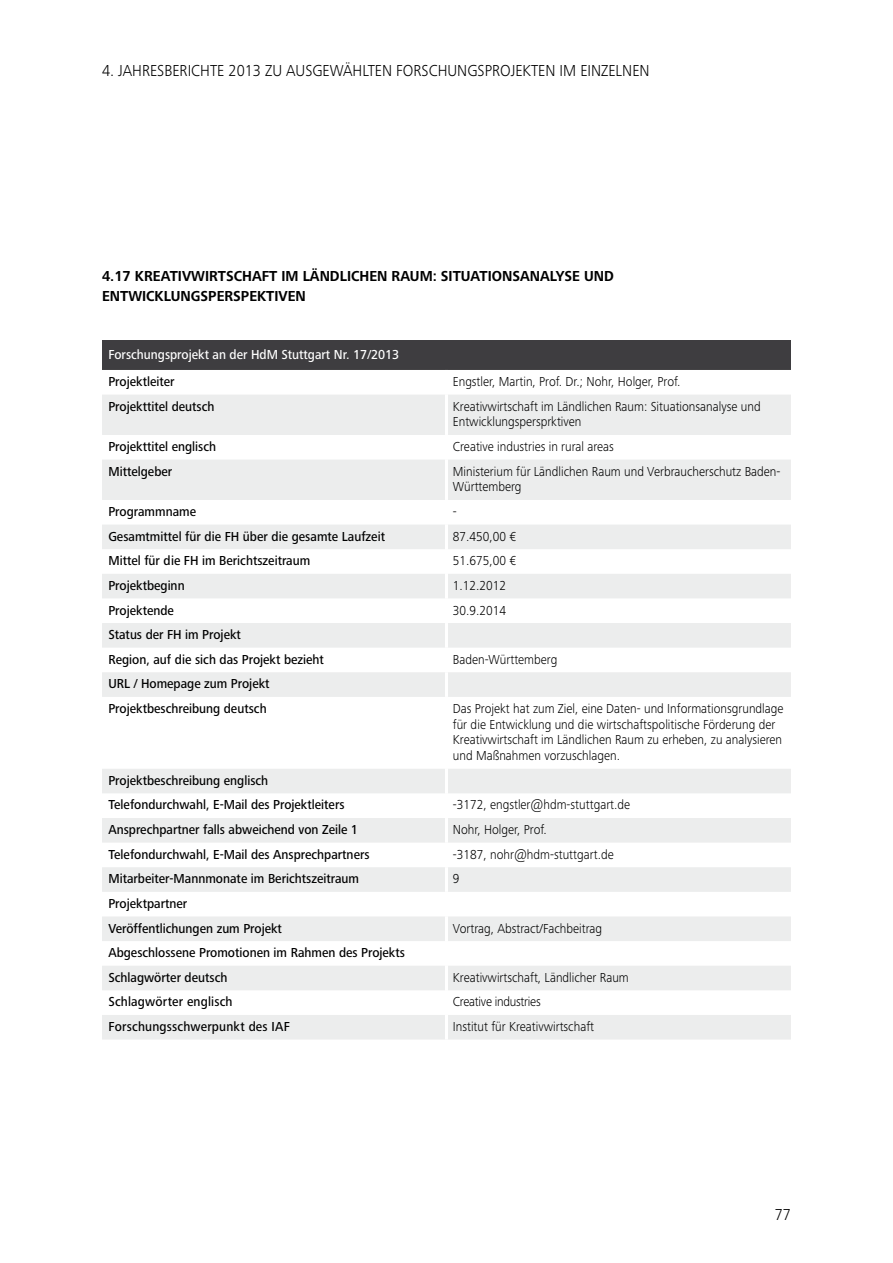
<style>
.page{position:relative;width:893px;height:1263px;background:#fff}
.page>*{position:absolute;margin:0;border:0;box-sizing:border-box;transform-origin:0 0}
.t1{font:300 16.5px "Hd M Frutiger Next Pro";color:#000;scale:.93 1}
.t2{font:700 15px "Hd M Frutiger Next Pro";color:#000;scale:.93 1}
.t3{font:300 13.5px/15.8px "Hd M Frutiger Next Pro";color:#000;scale:.93 1}
.t4{font:500 13.5px/24.6px "Hd M Frutiger Next Pro";color:#000;scale:.93 1}
.t5{font:500 13.5px "Hd M Frutiger Next Pro";color:#fff;scale:.93 1}
.t6{font:300 13.5px "Hd M Frutiger Next Pro";letter-spacing:-.02em;color:#000;scale:.93 1}
</style>
<div class="page">
<div style="left:102px;top:340px;width:689px;height:30px;background:#3e3d40"></div>
<svg style="left:102px;top:395px;width:689px;height:644px;fill:#f1f1f1"></svg>
<hr style="left:445px;top:395px;width:3px;height:40px;background:#fff">
<hr style="left:445px;top:435px;width:3px;height:25px;background:#fff">
<hr style="left:445px;top:460px;width:3px;height:40px;background:#fff">
<hr style="left:445px;top:500px;width:3px;height:24px;background:#fff">
<hr style="left:445px;top:524px;width:3px;height:25px;background:#fff">
<hr style="left:445px;top:549px;width:3px;height:25px;background:#fff">
<hr style="left:445px;top:574px;width:3px;height:24px;background:#fff">
<hr style="left:445px;top:598px;width:3px;height:25px;background:#fff">
<hr style="left:445px;top:623px;width:3px;height:25px;background:#fff">
<hr style="left:445px;top:648px;width:3px;height:24px;background:#fff">
<hr style="left:445px;top:672px;width:3px;height:25px;background:#fff">
<hr style="left:445px;top:697px;width:3px;height:72px;background:#fff">
<hr style="left:445px;top:769px;width:3px;height:24px;background:#fff">
<hr style="left:445px;top:793px;width:3px;height:25px;background:#fff">
<hr style="left:445px;top:818px;width:3px;height:25px;background:#fff">
<hr style="left:445px;top:843px;width:3px;height:24px;background:#fff">
<hr style="left:445px;top:867px;width:3px;height:25px;background:#fff">
<hr style="left:445px;top:892px;width:3px;height:24px;background:#fff">
<hr style="left:445px;top:916px;width:3px;height:25px;background:#fff">
<hr style="left:445px;top:941px;width:3px;height:25px;background:#fff">
<hr style="left:445px;top:966px;width:3px;height:24px;background:#fff">
<hr style="left:445px;top:990px;width:3px;height:25px;background:#fff">
<hr style="left:445px;top:1015px;width:3px;height:24px;background:#fff">
<p class="t1" style="left:102px;top:61px;width:590px">4. JAHRESBERICHTE 2013 ZU AUSGEWÄHLTEN FORSCHUNGSPROJEKTEN IM EINZELNEN</p>
<p class="t2" style="left:102px;top:268px;width:120px">4.17 KREATIVWIRTSCH</p>
<p class="t2" style="left:252px;top:268px;width:112px">AFT IM LÄNDLICHEN</p>
<p class="t2" style="left:392px;top:268px;width:62px">RAUM: SITU</p>
<p class="t2" style="left:470px;top:268px;width:20px">ATIONS</p>
<p class="t2" style="left:520px;top:268px;width:102px">ANALYSE UN D</p>
<p class="t2" style="left:102px;top:287px;width:85px">ENTWICKLUNGS</p>
<p class="t2" style="left:208px;top:287px;width:96px">PERSPEKTIVEN</p>
<p class="t5" style="left:108px;top:347px;width:314px">Forschungsprojekt an der HdM Stuttgart N r. 17/2013</p>
<p class="t4" style="left:108px;top:369px;width:73px">Projektleiter</p>
<p class="t3" style="left:453px;top:374px;width:246px">Engstler, Martin, Prof. Dr.; Nohr, Holger, Prof.</p>
<p class="t4" style="left:108px;top:394px;width:116px">Projekttitel deutsch</p>
<p class="t3" style="left:453px;top:398px;width:332px">Kreativwirtschaft im Ländlichen Raum: Situationsanalyse und<br>Entwicklungspersprktiven</p>
<p class="t4" style="left:108px;top:434px;width:117px">Projekttitel englisch</p>
<p class="t3" style="left:453px;top:439px;width:175px">Creative industries in rural areas</p>
<p class="t4" style="left:108px;top:459px;width:70px">Mittelgeber</p>
<p class="t3" style="left:453px;top:463px;width:354px">Ministerium für Ländlichen Raum und Verbraucherschutz Baden-<br>Württemberg</p>
<p class="t4" style="left:108px;top:499px;width:96px">Programmname</p>
<p class="t3" style="left:453px;top:504px;width:6px">-</p>
<p class="t4" style="left:108px;top:524px;width:299px">Gesamtmittel für die FH über die gesamte Laufzeit</p>
<p class="t3" style="left:453px;top:528px;width:69px">87.450,00 €</p>
<p class="t4" style="left:108px;top:548px;width:219px">Mittel für die FH im Berichtszeitraum</p>
<p class="t3" style="left:453px;top:553px;width:69px">51.675,00 €</p>
<p class="t4" style="left:108px;top:573px;width:83px">Projektbeginn</p>
<p class="t3" style="left:453px;top:577px;width:59px">1.12.2012</p>
<p class="t4" style="left:108px;top:598px;width:72px">Projektende</p>
<p class="t3" style="left:453px;top:602px;width:59px">30.9.2014</p>
<p class="t4" style="left:108px;top:622px;width:233px">Status der FH im Projekt<br>Region, auf die sich das Projekt bezieht</p>
<p class="t3" style="left:453px;top:651px;width:114px">Baden-Württemberg</p>
<p class="t4" style="left:108px;top:671px;width:175px">URL / Homepage zum Projekt<br>Projektbeschreibung deutsch</p>
<p class="t4" style="left:108px;top:768px;width:255px">Projektbeschreibung englisch<br>Telefondurchwahl, E-Mail des Projektleiters</p>
<p class="t3" style="left:453px;top:700px;width:357px">Das Projekt hat zum Ziel, eine Daten- und Informationsgrundlage für die Entwicklung und die wirtschaftspolitische Förderung der Kreativwirtschaft im Ländlichen Raum zu erheben, zu analysieren und Maßnahmen vorzuschlagen.</p>
<p class="t3" style="left:453px;top:797px;width:192px">-3172, engstler@hdm-stuttgart.de</p>
<p class="t4" style="left:108px;top:817px;width:270px">Ansprechpartner falls abweichend von Zeile 1</p>
<p class="t3" style="left:453px;top:822px;width:103px">Nohr, Holger, Prof.</p>
<p class="t4" style="left:108px;top:842px;width:282px">Telefondurchwahl, E-Mail des Ansprechpartners</p>
<p class="t3" style="left:453px;top:846px;width:174px">-3187, nohr@hdm-stuttgart.de</p>
<p class="t4" style="left:108px;top:866px;width:271px">Mitarbeiter-Mannmonate im Berichtszeitraum</p>
<p class="t3" style="left:453px;top:871px;width:9px">9</p>
<p class="t4" style="left:108px;top:891px;width:188px">Projektpartner<br>Veröffentlichungen zum Projekt</p>
<p class="t3" style="left:453px;top:920px;width:162px">Vortrag, Abstract/Fachbeitrag</p>
<p class="t4" style="left:108px;top:940px;width:320px">Abgeschlossene Promotionen im Rahmen des Projekts<br>Schlagwörter deutsch</p>
<p class="t3" style="left:453px;top:969px;width:191px">Kreativwirtschaft, Ländlicher Raum</p>
<p class="t4" style="left:108px;top:989px;width:135px">Schlagwörter englisch</p>
<p class="t6" style="left:453px;top:994px;width:96px">Creative industries</p>
<p class="t4" style="left:108px;top:1014px;width:183px">Forschungsschwerpunkt des IAF</p>
<p class="t3" style="left:453px;top:1018px;width:153px">Institut für Kreativwirtschaft</p>
<p class="t1" style="left:775px;top:1205px;width:19px">77</p>
</div>
